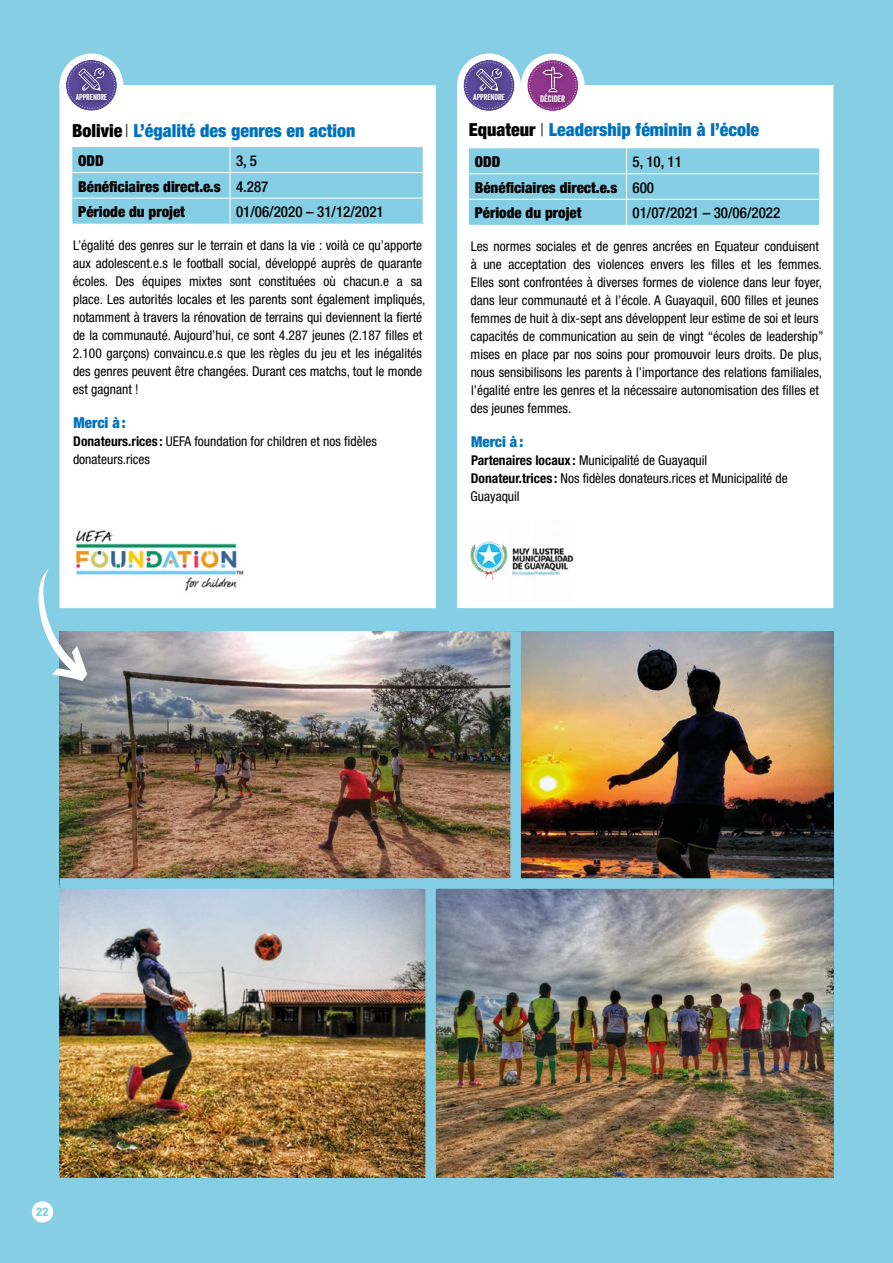
<style>
.page{position:relative;width:893px;height:1263px;background:#85cee4}
.page>*{position:absolute;margin:0;border:0;box-sizing:border-box;transform-origin:0 0}
.t1{font:900 condensed 18px "Helvetica Neue LT Std";color:#0072bb}
.t2{font:900 condensed 15px/25.5px "Helvetica Neue LT Std";color:#000}
.t3{font:500 condensed 15px "Helvetica Neue LT Std";color:#000}
.t4{font:900 condensed 15px "Helvetica Neue LT Std";color:#0072bb}
.t5{font:condensed 13.5px/18px "Helvetica Neue LT Std";color:#000}
.t6{font:900 condensed 12px "Helvetica Neue LT Std";color:#85cee4}
.t7{font:9.15px "Veneer";color:#fff}
.t8{font:8.4px "Veneer";letter-spacing:-.015em;color:#fff}
.s1{color:#000}
.s2{font-weight:300;color:#000}
.s3{font-weight:500}
.s4{font-weight:700}
</style>
<div class="page">
<div style="left:60px;top:85px;width:773px;height:524px;background:#fff"></div>
<div style="left:32px;top:1201px;width:21px;height:21px;background:#fff;border-radius:50%"></div>
<div style="left:60px;top:54px;width:63px;height:63px;background:#fff;border-radius:50%"></div>
<svg style="left:66px;top:60px;width:51px;height:51px"></svg>
<div style="left:68px;top:62px;width:47px;height:47px;border:1px dashed #fff;border-radius:50%"></div>
<svg style="left:469px;top:148px;width:350px;height:77px"></svg>
<div style="left:521px;top:54px;width:64px;height:63px;background:#fff;border-radius:50%"></div>
<div style="left:457px;top:54px;width:64px;height:63px;background:#fff;border-radius:50%"></div>
<svg style="left:463px;top:60px;width:51px;height:51px"></svg>
<img style="left:465px;top:85px;width:48px;height:26px">
<img style="left:468px;top:60px;width:42px;height:39px">
<svg style="left:476px;top:68px;width:26px;height:23px"></svg>
<div style="left:465px;top:62px;width:48px;height:47px;border:1px dashed #fff;border-radius:50%"></div>
<svg style="left:527px;top:60px;width:51px;height:51px"></svg>
<div style="left:529px;top:62px;width:47px;height:47px;border:1px dashed #fff;border-radius:50%"></div>
<img style="left:534px;top:60px;width:37px;height:26px">
<svg style="left:543px;top:67px;width:20px;height:19px"></svg>
<img style="left:533px;top:86px;width:40px;height:25px">
<svg style="left:72px;top:147px;width:351px;height:77px"></svg>
<img style="left:73px;top:519px;width:179px;height:84px">
<img style="left:470px;top:519px;width:104px;height:83px">
<img style="left:60px;top:631px;width:773px;height:247px">
<img style="left:60px;top:889px;width:365px;height:289px">
<img style="left:436px;top:889px;width:397px;height:289px">
<div style="left:510px;top:631px;width:11px;height:258px;background:#85cee4"></div>
<svg style="left:38px;top:567px;width:49px;height:114px"></svg>
<p class="t8" style="left:76px;top:92px;width:33px">APPRENDRE</p>
<p class="t8" style="left:473px;top:92px;width:33px">APPRENDRE</p>
<p class="t7" style="left:540px;top:93px;width:27px">DÉCIDER</p>
<h1 class="t1" style="left:72px;top:119px;width:285px"><span class="s1">Bolivie</span> <span class="s2">|</span> L’égalité des genres en action</h1>
<h1 class="t1" style="left:469px;top:119px;width:292px"><span class="s1">Equateur</span> <span class="s2">|</span> Leadership féminin à l’école</h1>
<p class="t2" style="left:78px;top:148px;width:27px">ODD</p>
<p class="t2" style="left:78px;top:148px;width:192px;text-indent:158px"><span class="s3">3, 5<br></span>Bénéficiaires direct.e.s <span class="s3">4.287<br></span>Période du projet</p>
<p class="t3" style="left:236px;top:203px;width:149px">01/06/2020 – 31/12/2021</p>
<p class="t2" style="left:475px;top:149px;width:27px">ODD</p>
<p class="t2" style="left:475px;top:149px;width:209px;text-indent:158px"><span class="s3">5, 10, 11<br></span>Bénéficiaires direct.e.s <span class="s3">600<br></span>Période du projet</p>
<p class="t3" style="left:633px;top:204px;width:149px">01/07/2021 – 30/06/2022</p>
<p class="t5" style="left:73px;top:236px;width:354px">L’égalité des genres sur le terrain et dans la vie : voilà ce qu’apporte aux adolescent.e.s le football social, développé auprès de quarante écoles. Des équipes mixtes sont constituées où chacun.e a sa place. Les autorités locales et les parents sont également impliqués, notamment à travers la rénovation de terrains qui deviennent la fierté de la communauté. Aujourd’hui, ce sont 4.287 jeunes (2.187 filles et 2.100 garçons) convaincu.e.s que les règles du jeu et les inégalités des genres peuvent être changées. Durant ces matchs, tout le monde est gagnant !</p>
<p class="t4" style="left:74px;top:413px;width:54px">Merci à:</p>
<p class="t5" style="left:73px;top:432px;width:305px"><span class="s4">Donateurs.rices :</span> UEFA foundation for children et nos fidèles donateurs.rices</p>
<p class="t5" style="left:471px;top:237px;width:355px">Les normes sociales et de genres ancrées en Equateur conduisent à une acceptation des violences envers les filles et les femmes.<br>Elles sont confrontées à diverses formes de violence dans leur foyer, dans leur communauté et à l’école. A Guayaquil, 600 filles et jeunes femmes de huit à dix-sept ans développent leur estime de soi et leurs capacités de communication au sein de vingt “écoles de leadership” mises en place par nos soins pour promouvoir leurs droits. De plus, nous sensibilisons les parents à l’importance des relations familiales, l’égalité entre les genres et la nécessaire autonomisation des filles et des jeunes femmes.</p>
<p class="t4" style="left:471px;top:432px;width:54px">Merci à :</p>
<p class="t5" style="left:471px;top:451px;width:319px"><span class="s4">Partenaires locaux :</span> Municipalité de Guayaquil<br><span class="s4">Donateur.trices :</span> Nos fidèles donateurs.rices et Municipalité de<br>Guayaquil</p>
<p class="t6" style="left:36px;top:1204px;width:14px">22</p>
</div>
